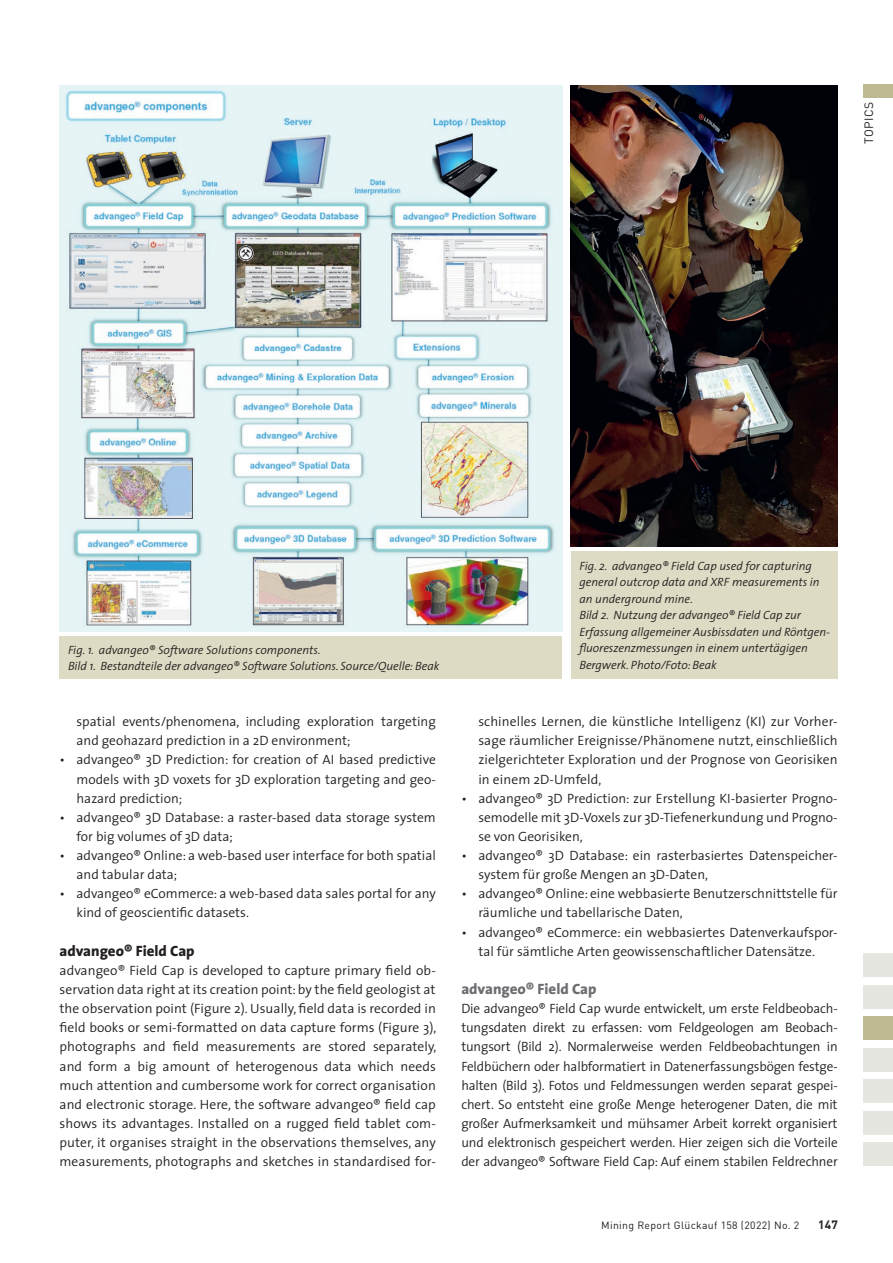
<style>
.page{position:relative;width:893px;height:1263px;background:#fff}
.page>*{position:absolute;margin:0;border:0;box-sizing:border-box;transform-origin:0 0}
.t1{font:800 15px "The Sans";color:#6c6d70}
.t2{font:800 15px "The Sans";color:#231f20}
.t3{font:300 13.5px/19.2px "The Sans";color:#231f20}
.t4{font:italic 300 12px/16.5px "The Sans";letter-spacing:-.005em;color:#231f20}
.t5{font:12px "DIN";letter-spacing:.03em;color:#231f20}
.t6{font:700 12px "DIN";color:#231f20}
.t7{font:10.5px "DIN";letter-spacing:.03em;color:#231f20}
</style>
<div class="page">
<div style="left:863px;top:84px;width:30px;height:13px;background:#bebb92"></div>
<div style="left:863px;top:1016px;width:30px;height:24px;background:#bebb92"></div>
<div style="left:863px;top:1079px;width:30px;height:24px;background:#e6e6e1"></div>
<div style="left:863px;top:1048px;width:30px;height:24px;background:#e6e6e1"></div>
<div style="left:863px;top:1111px;width:30px;height:24px;background:#e6e6e1"></div>
<div style="left:863px;top:1142px;width:30px;height:24px;background:#e6e6e1"></div>
<div style="left:863px;top:985px;width:30px;height:24px;background:#e6e6e1"></div>
<div style="left:863px;top:953px;width:30px;height:24px;background:#e6e6e1"></div>
<img style="left:60px;top:85px;width:502px;height:546px">
<div style="left:60px;top:636px;width:502px;height:43px;background:#dddbc3"></div>
<div style="left:571px;top:551px;width:267px;height:128px;background:#dddbc3"></div>
<img style="left:570px;top:85px;width:268px;height:462px">
<p class="t5" style="left:861px;top:144px;width:43px;rotate:-90deg">TOPICS</p>
<p class="t4" style="left:68px;top:641px;width:373px">Fig. 1. advangeo® Software Solutions components.<br>Bild 1. Bestandteile der advangeo® Software Solutions. Source/Quelle: Beak</p>
<p class="t3" style="left:77px;top:711px;width:361px">spatial events/phenomena, including exploration targeting and geohazard prediction in a 2D environment;</p>
<p class="t3" style="left:77px;top:750px;width:361px;text-align:justify;text-indent:-17px">• advangeo® 3D Prediction: for creation of AI based predictive models with 3D voxets for 3D exploration targeting and geo&shy;hazard prediction;</p>
<p class="t3" style="left:77px;top:807px;width:361px;text-indent:-17px">• advangeo® 3D Database: a raster-based data storage system for big volumes of 3D data;</p>
<p class="t3" style="left:77px;top:845px;width:361px;text-indent:-17px">• advangeo® Online: a web-based user interface for both spatial and tabular data;</p>
<p class="t3" style="left:77px;top:884px;width:361px;text-indent:-17px">• advangeo® eCommerce: a web-based data sales portal for any kind of geoscientific datasets.</p>
<p class="t2" style="left:60px;top:938px;width:137px">advangeo® Field Cap</p>
<p class="t3" style="left:60px;top:960px;width:378px;text-align:justify">advangeo® Field Cap is developed to capture primary field ob&shy;servation data right at its creation point: by the field geologist at the observation point (Figure 2). Usually, field data is recorded in field books or semi-formatted on data capture forms (Figure 3), photographs and field measurements are stored separately, and form a big amount of heterogenous data which needs much attention and cumbersome work for correct organisation and electronic storage. Here, the software advangeo® field cap shows its advantages. Installed on a rugged field tablet com&shy;puter, it organises straight in the observations themselves, any measurements, photographs and sketches in standardised for-</p>
<p class="t4" style="left:579px;top:557px;width:252px">Fig. 2. advangeo® Field Cap used for capturing general outcrop data and XRF measurements in an underground mine.<br>Bild 2. Nutzung der advangeo® Field Cap zur Erfassung allgemeiner Ausbissdaten und Röntgen&shy;fluoreszenzmessungen in einem untertägigen Bergwerk. Photo/Foto: Beak</p>
<p class="t3" style="left:478px;top:711px;width:361px;text-align:justify">schinelles Lernen, die künstliche Intelligenz (KI) zur Vorher&shy;sage räumlicher Ereignisse/Phänomene nutzt, einschließlich zielgerichteter Exploration und der Prognose von Georisiken in einem 2D-Umfeld,</p>
<p class="t3" style="left:478px;top:788px;width:361px;text-align:justify;text-indent:-17px">• advangeo® 3D Prediction: zur Erstellung KI-basierter Progno&shy;semodelle mit 3D-Voxels zur 3D-Tiefenerkundung und Progno&shy;se von Georisiken,</p>
<p class="t3" style="left:478px;top:845px;width:361px;text-indent:-17px">• advangeo® 3D Database: ein rasterbasiertes Datenspeicher&shy;system für große Mengen an 3D-Daten,</p>
<p class="t3" style="left:478px;top:884px;width:361px;text-indent:-17px">• advangeo® Online: eine webbasierte Benutzerschnittstelle für räumliche und tabellarische Daten,</p>
<p class="t3" style="left:461px;top:922px;width:378px;text-align:center">• advangeo® eCommerce: ein webbasiertes Datenverkaufspor&shy;tal für sämtliche Arten geowissenschaftlicher Datensätze.</p>
<p class="t1" style="left:461px;top:976px;width:137px">advangeo® Field Cap</p>
<p class="t3" style="left:461px;top:998px;width:378px;text-align:justify">Die advangeo® Field Cap wurde entwickelt, um erste Feldbeobach&shy;tungsdaten direkt zu erfassen: vom Feldgeologen am Beobach&shy;tungsort (Bild 2). Normalerweise werden Feldbeobachtungen in Feldbüchern oder halbformatiert in Datenerfassungsbögen festge&shy;halten (Bild 3). Fotos und Feldmessungen werden separat gespei&shy;chert. So entsteht eine große Menge heterogener Daten, die mit großer Aufmerksamkeit und mühsamer Arbeit korrekt organisiert und elektronisch gespeichert werden. Hier zeigen sich die Vorteile der advangeo® Software Field Cap: Auf einem stabilen Feldrechner</p>
<p class="t7" style="left:601px;top:1218px;width:200px">Mining Report Glückauf 158 (2022) No. 2</p>
<p class="t6" style="left:818px;top:1217px;width:21px">147</p>
</div>
